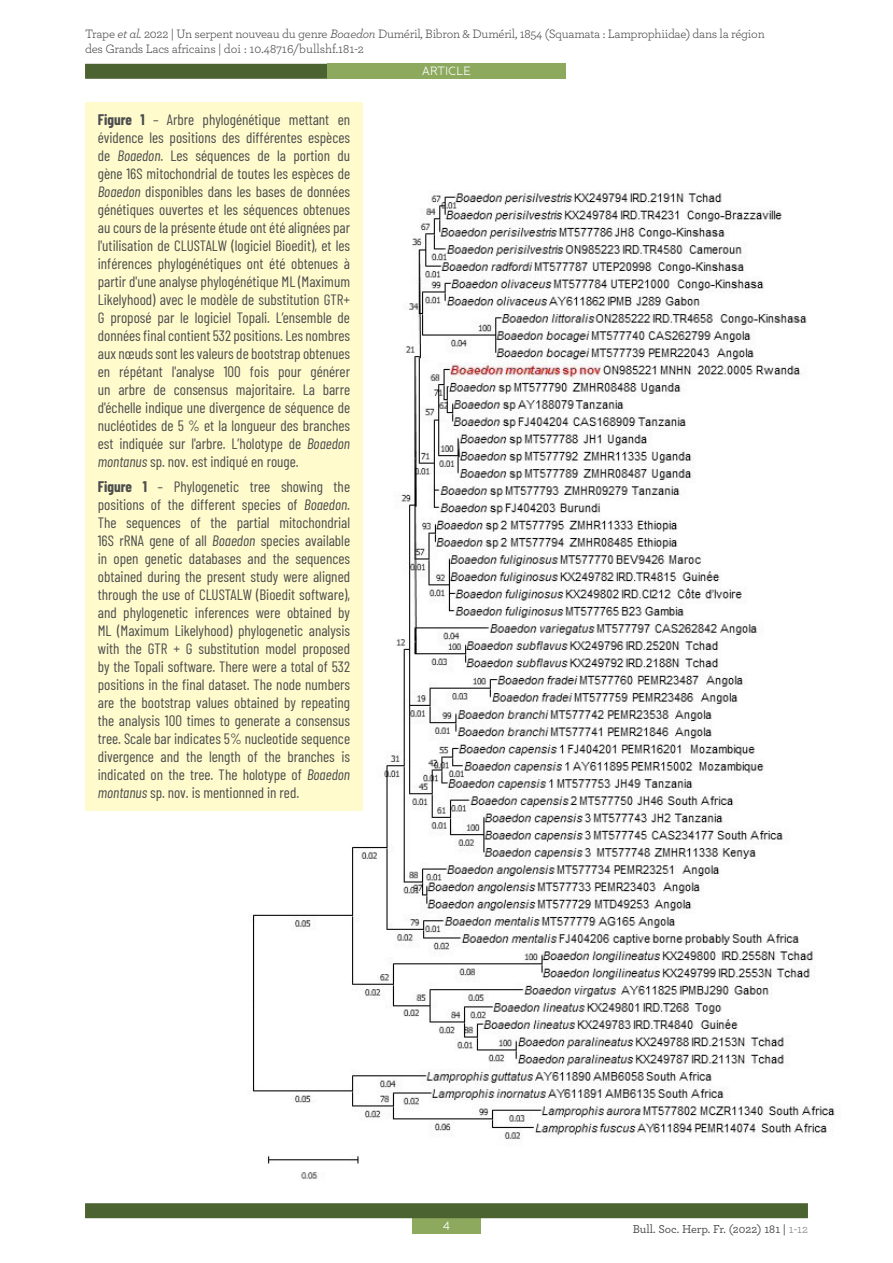
<style>
.page{position:relative;width:893px;height:1263px;background:#fff}
.page>*{position:absolute;margin:0;border:0;box-sizing:border-box;transform-origin:0 0}
.t1{font:15px/18px "Barlow Condensed";color:#4b4c4d;text-align:justify}
.t2{font:12.75px/15px "Archer";letter-spacing:-.02em;color:#4b4c4d}
.t3{font:500 12px "Archer";color:#4b4c4d}
.t4{font:12px "Banda";letter-spacing:-.015em;color:#fff}
.s1{font-style:italic}
.s2{font-weight:700}
.s3{color:#939598}
</style>
<div class="page">
<div style="left:412px;top:1218px;width:68px;height:15px;background:#8da95e"></div>
<div style="left:85px;top:1203px;width:723px;height:15px;background:#4a6331"></div>
<div style="left:85px;top:64px;width:457px;height:15px;background:#4a6331"></div>
<div style="left:327px;top:64px;width:239px;height:15px;background:#8da95e"></div>
<img style="left:239px;top:191px;width:597px;height:988px">
<div style="left:85px;top:102px;width:278px;height:708px;background:#fffbcc"></div>
<p class="t2" style="left:85px;top:26px;width:681px">Trape <span class="s1">et al.</span> 2022 | Un serpent nouveau du genre <span class="s1">Boaedon</span> Duméril, Bibron &amp; Duméril, 1854 (Squamata : Lamprophiidae) dans la région des Grands Lacs africains | doi : 10.48716/bullshf.181-2</p>
<p class="t1" style="left:98px;top:110px;width:254px"><span class="s2">Figure 1</span> – Arbre phylogénétique mettant en évidence les positions des différentes espèces de <span class="s1">Boaedon</span>. Les séquences de la portion du gène 16S mitochondrial de toutes les espèces de <span class="s1">Boaedon</span> disponibles dans les bases de données génétiques ouvertes et les séquences obtenues au cours de la présente étude ont été alignées par l'utilisation de CLUSTALW (logiciel Bioedit), et les inférences phylogénétiques ont été obtenues à partir d'une analyse phylogénétique ML (Maximum Likelyhood) avec le modèle de substitution GTR+ G proposé par le logiciel Topali. L’ensemble de données final contient 532 positions. Les nombres aux nœuds sont les valeurs de bootstrap obtenues en répétant l'analyse 100 fois pour générer un arbre de consensus majoritaire. La barre d'échelle indique une divergence de séquence de nucléotides de 5 % et la longueur des branches est indiquée sur l'arbre. L’holotype de <span class="s1">Boaedon montanus</span> sp. nov. est indiqué en rouge.</p>
<p class="t1" style="left:98px;top:476px;width:254px"><span class="s2">Figure 1</span> – Phylogenetic tree showing the positions of the different species of <span class="s1">Boaedon</span>.<br>The sequences of the partial mitochondrial 16S rRNA gene of all <span class="s1">Boaedon</span> species available in open genetic databases and the sequences obtained during the present study were aligned through the use of CLUSTALW (Bioedit software), and phylogenetic inferences were obtained by ML (Maximum Likelyhood) phylogenetic analysis with the GTR + G substitution model proposed by the Topali software. There were a total of 532 positions in the final dataset. The node numbers are the bootstrap values obtained by repeating the analysis 100 times to generate a consensus tree. Scale bar indicates 5% nucleotide sequence divergence and the length of the branches is indicated on the tree. The holotype of <span class="s1">Boaedon montanus</span> sp. nov. is mentionned in red.</p>
<p class="t4" style="left:422px;top:64px;width:51px">ARTICLE</p>
<p class="t4" style="left:443px;top:1218px;width:9px">4</p>
<p class="t3" style="left:633px;top:1220px;width:177px">Bull. Soc. Herp. Fr. (2022) 181 | <span class="s3">1-12</span></p>
</div>
